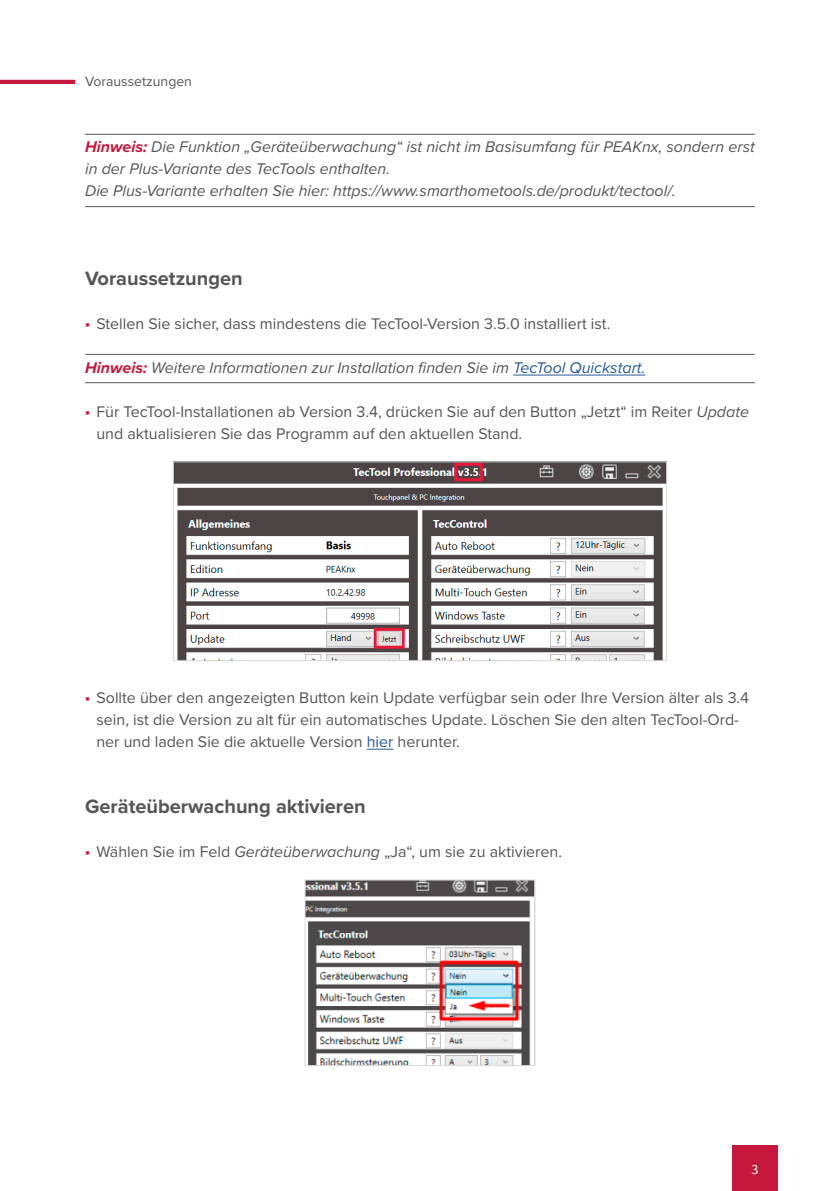
<style>
.page{position:relative;width:840px;height:1191px;background:#fff}
.page>*{position:absolute;margin:0;border:0;box-sizing:border-box;transform-origin:0 0}
.Überschrift_Ebene_1__80___Schwarz__DE{font:700 20px "Proxima Nova";color:#565655}
.t1{font:16px/22px "Proxima Nova";color:#565655}
.Hinweis{font:italic 16px/22px "Proxima Nova";color:#565655}
.t2{font:14px "Proxima Nova";color:#565655}
.t3{font:14px "Source Sans Pro";color:#fff}
.s1{font-weight:700;color:#c6183d}
.s2{font-family:"Source Sans Pro";color:#c6183d}
.s3{color:#255b9a}
.s4{font-style:italic}
</style>
<div class="page">
<hr style="left:0;top:80px;width:75px;height:4px;background:#c6183d">
<div style="left:731px;top:1145px;width:46px;height:46px;background:#c6183d"></div>
<hr style="left:85px;top:134px;width:669px;height:1px;background:#565655">
<hr style="left:85px;top:206px;width:669px;height:1px;background:#565655">
<hr style="left:85px;top:354px;width:669px;height:1px;background:#565655">
<hr style="left:85px;top:382px;width:669px;height:1px;background:#565655">
<hr style="left:513px;top:374px;width:132px;height:1px;background:#255b9a">
<svg style="left:366px;top:748px;width:27px;height:1px"></svg>
<img style="left:175px;top:463px;width:489px;height:196px">
<div style="left:173px;top:461px;width:493px;height:200px;border:1px solid #dadad9"></div>
<img style="left:306px;top:881px;width:227px;height:183px">
<div style="left:304px;top:879px;width:231px;height:187px;border:1px solid #dadad9"></div>
<p class="t2" style="left:85px;top:71px;width:108px">Voraussetzungen</p>
<p class="Hinweis" style="left:85px;top:135px;width:671px"><span class="s1">Hinweis:</span> Die Funktion „Geräteüberwachung“ ist nicht im Basisumfang für PEAKnx, sondern erst in der Plus-Variante des TecTools enthalten.<br>Die Plus-Variante erhalten Sie hier: https://www.smarthometools.de/produkt/tectool/.</p>
<p class="Überschrift_Ebene_1__80___Schwarz__DE" style="left:85px;top:263px;width:159px">Voraussetzungen</p>
<p class="t1" style="left:85px;top:311px;width:526px"><span class="s2">■</span> Stellen Sie sicher, dass mindestens die TecTool-Version 3.5.0 installiert ist.</p>
<p class="Hinweis" style="left:85px;top:355px;width:561px"><span class="s1">Hinweis:</span> Weitere Informationen zur Installation finden Sie im <span class="s3">TecTool Quickstart.</span></p>
<p class="t1" style="left:96px;top:399px;width:653px;text-indent:-11px"><span class="s2">■</span> Für TecTool-Installationen ab Version 3.4, drücken Sie auf den Button „Jetzt“ im Reiter <span class="s4">Update </span>und aktualisieren Sie das Programm auf den aktuellen Stand.</p>
<p class="t1" style="left:96px;top:685px;width:654px;text-indent:-11px"><span class="s2">■</span> Sollte über den angezeigten Button kein Update verfügbar sein oder Ihre Version älter als 3.4 sein, ist die Version zu alt für ein automatisches Update. Löschen Sie den alten TecTool-Ord&shy;ner und laden Sie die aktuelle Version <span class="s3">hier</span> herunter.</p>
<p class="Überschrift_Ebene_1__80___Schwarz__DE" style="left:85px;top:791px;width:282px">Geräteüberwachung aktivieren</p>
<p class="t1" style="left:85px;top:839px;width:478px"><span class="s2">■</span> Wählen Sie im Feld <span class="s4">Geräteüberwachung</span> „Ja“, um sie zu aktivieren.</p>
<p class="t3" style="left:751px;top:1160px;width:8px">3</p>
</div>
